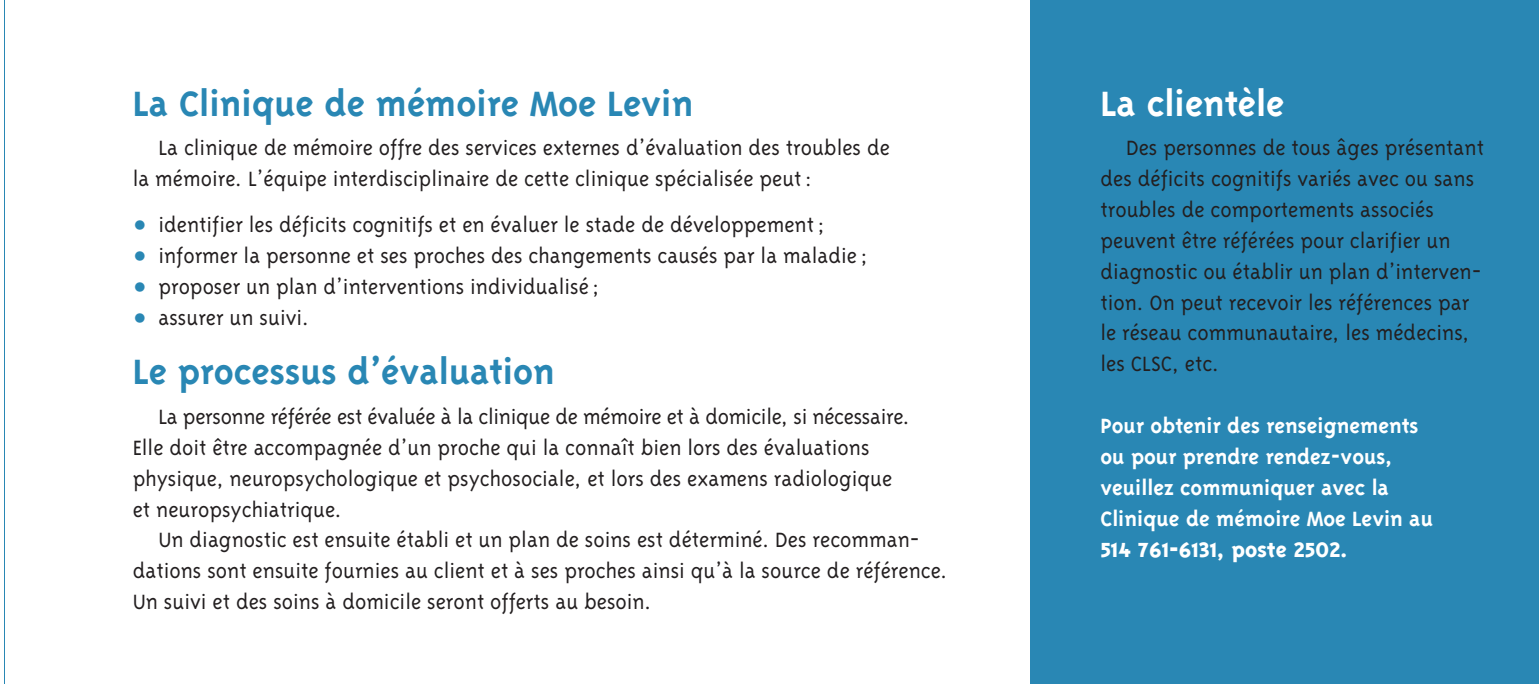
<style>
.page{position:relative;width:1539px;height:684px;background:#fff}
.page>*{position:absolute;margin:0;border:0;box-sizing:border-box;transform-origin:0 0}
.t1{font:700 40.25px "Triplex";color:#2987b4}
.t2{font:700 40.25px "Triplex";color:#fff}
.t3{font:300 23.75px/30.8px "Triplex";color:#231f20}
.t4{font:700 23.75px/30.8px "Triplex";color:#fff}
.t5{font:23.75px "Triplex Extrabold Lining";color:#fff}
.s1{font-size:47.5px;color:#2987b4}
</style>
<div class="page">
<div style="left:1030px;top:0;width:509px;height:684px;background:#2987b4"></div>
<h1 class="t1" style="left:133px;top:87px;width:562px">La Clinique de mémoire Moe Levin</h1>
<p class="t3" style="left:133px;top:134px;width:759px;text-indent:26px">La clinique de mémoire offre des services externes d’évaluation des troubles de la mémoire. L’équipe interdisciplinaire de cette clinique spécialisée peut :</p>
<p class="t3" style="left:133px;top:211px;width:693px"><span class="s1">•</span> identifier les déficits cognitifs et en évaluer le stade de développement ;</p>
<p class="t3" style="left:133px;top:242px;width:737px"><span class="s1">•</span> informer la personne et ses proches des changements causés par la maladie ;</p>
<p class="t3" style="left:133px;top:273px;width:468px"><span class="s1">•</span> proposer un plan d’interventions individualisé ;</p>
<p class="t3" style="left:133px;top:304px;width:178px"><span class="s1">•</span> assurer un suivi.</p>
<h1 class="t1" style="left:133px;top:356px;width:424px">Le processus d’évaluation</h1>
<p class="t3" style="left:133px;top:403px;width:779px;text-indent:26px">La personne référée est évaluée à la clinique de mémoire et à domicile, si nécessaire.<br>Elle doit être accompagnée d’un proche qui la connaît bien lors des évaluations physique, neuropsychologique et psychosociale, et lors des examens radiologique et neuropsychiatrique.</p>
<p class="t3" style="left:133px;top:526px;width:816px;text-indent:26px">Un diagnostic est ensuite établi et un plan de soins est déterminé. Des recomman&shy;dations sont ensuite fournies au client et à ses proches ainsi qu’à la source de référence.<br>Un suivi et des soins à domicile seront offerts au besoin.</p>
<h1 class="t2" style="left:1100px;top:87px;width:185px">La clientèle</h1>
<p class="t3" style="left:1100px;top:134px;width:385px;text-indent:26px">Des personnes de tous âges présentant des déficits cognitifs variés avec ou sans troubles de comportements associés peuvent être référées pour clarifier un diagnostic ou établir un plan d’interven&shy;tion. On peut recevoir les références par le réseau communautaire, les médecins, les CLSC, etc.</p>
<p class="t4" style="left:1100px;top:412px;width:334px">Pour obtenir des renseignements ou pour prendre rendez-vous, veuillez communiquer avec la<br>Clinique de mémoire Moe Levin au</p>
<p class="t5" style="left:1100px;top:536px;width:249px">514 761-6131, poste 2502.</p>
</div>
